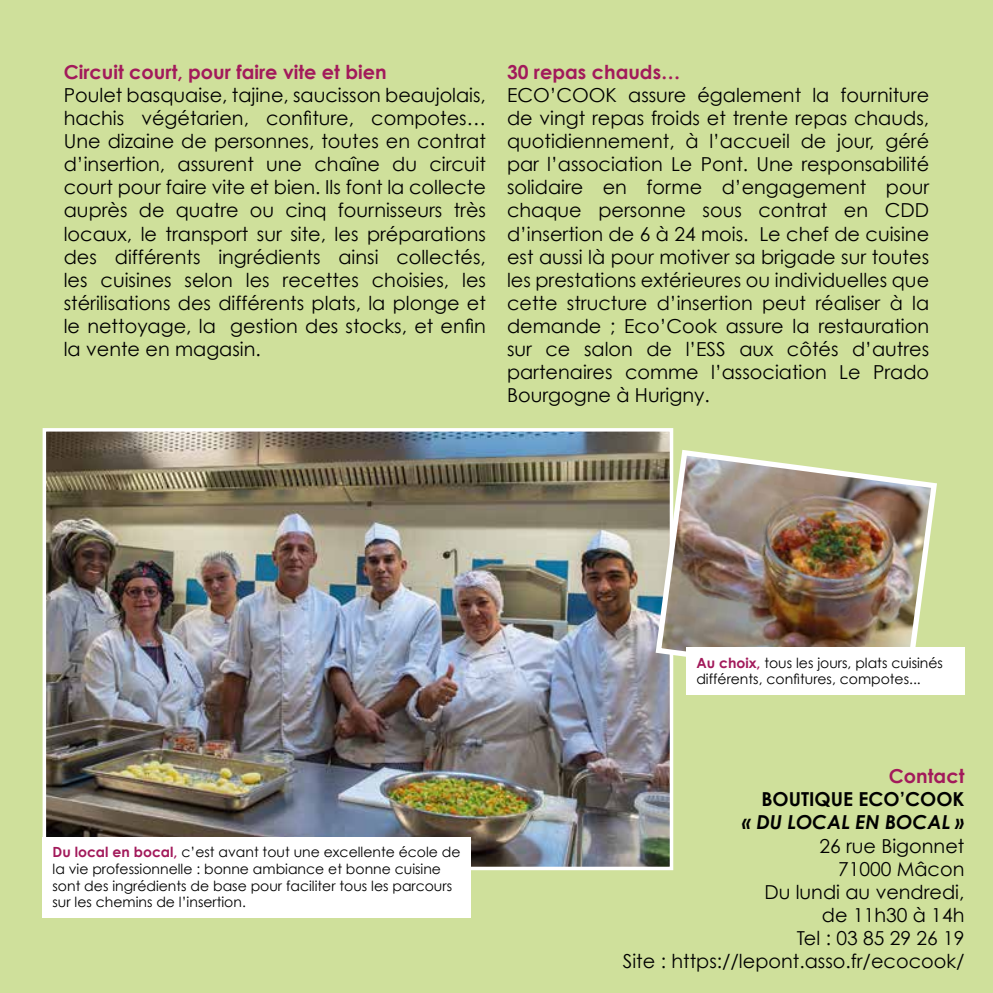
<style>
.page{position:relative;width:993px;height:993px;background:#fff}
.page>*{position:absolute;margin:0;border:0;box-sizing:border-box;transform-origin:0 0}
.t1{font:19.25px/23.1px "Century Gothic";color:#000;text-align:justify}
.t2{font:700 19.25px "Century Gothic";color:#a21a5b}
.t3{font:700 19.25px "Century Gothic";color:#000}
.t4{font:italic 700 19.25px "Century Gothic";color:#000}
.t5{font:14px/16.8px "Century Gothic";color:#000}
.s1{font-weight:700;color:#a21a5b}
</style>
<div class="page">
<div style="left:0;top:0;width:992px;height:992px;background:#cfe09b"></div>
<img style="left:48px;top:433px;width:620px;height:431px">
<div style="left:43px;top:428px;width:630px;height:441px;border:4px solid #fff"></div>
<img style="left:652px;top:446px;width:285px;height:243px">
<div style="left:43px;top:836px;width:427px;height:81px;background:#fff"></div>
<div style="left:686px;top:647px;width:278px;height:47px;background:#fff"></div>
<p class="t2" style="left:64px;top:60px;width:324px">Circuit court, pour faire vite et bien</p>
<p class="t1" style="left:64px;top:83px;width:423px">Poulet basquaise, tajine, saucisson beaujolais, hachis végétarien, confiture, compotes… Une dizaine de personnes, toutes en contrat d’insertion, assurent une chaîne du circuit court pour faire vite et bien. Ils font la collecte auprès de quatre ou cinq fournisseurs très locaux, le transport sur site, les préparations des différents ingrédients ainsi collectés, les cuisines selon les recettes choisies, les stérilisations des différents plats, la plonge et le nettoyage, la gestion des stocks, et enfin la vente en magasin.</p>
<p class="t2" style="left:507px;top:60px;width:175px">30 repas chauds…</p>
<p class="t1" style="left:507px;top:83px;width:423px">ECO’COOK assure également la fourniture de vingt repas froids et trente repas chauds, quotidiennement, à l’accueil de jour, géré par l’association Le Pont. Une responsabilité solidaire en forme d’engagement pour chaque personne sous contrat en CDD d’insertion de 6 à 24 mois. Le chef de cuisine est aussi là pour motiver sa brigade sur toutes les prestations extérieures ou individuelles que cette structure d’insertion peut réaliser à la demande ; Eco’Cook assure la restauration sur ce salon de l’ESS aux côtés d’autres partenaires comme l’association Le Prado Bourgogne à Hurigny.</p>
<p class="t5" style="left:52px;top:843px;width:409px"><span class="s1">Du local en bocal,</span> c’est avant tout une excellente école de la vie professionnelle : bonne ambiance et bonne cuisine sont des ingrédients de base pour faciliter tous les parcours sur les chemins de l’insertion.</p>
<p class="t5" style="left:696px;top:653px;width:248px"><span class="s1">Au choix,</span> tous les jours, plats cuisinés différents, confitures, compotes...</p>
<p class="t2" style="left:888px;top:763px;width:77px">Contact</p>
<p class="t3" style="left:761px;top:787px;width:204px">BOUTIQUE ECO’COOK</p>
<p class="t4" style="left:741px;top:809px;width:224px">« DU LOCAL EN BOCAL »</p>
<p class="t1" style="left:622px;top:833px;width:343px;text-align:right">26 rue Bigonnet<br>71000 Mâcon<br>Du lundi au vendredi,<br>de 11h30 à 14h<br>Tel : 03 85 29 26 19<br>Site : https://lepont.asso.fr/ecocook/</p>
</div>
